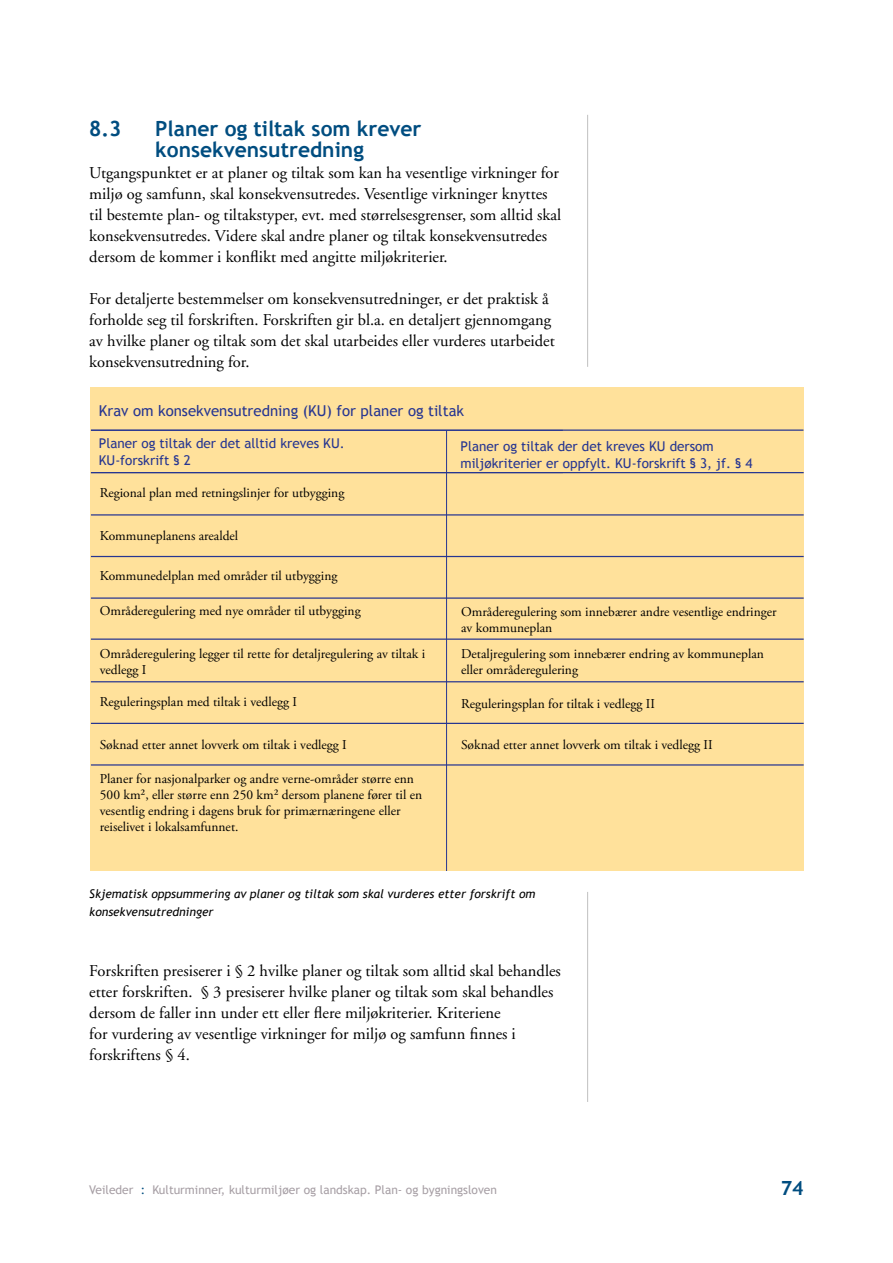
<style>
.page{position:relative;width:893px;height:1263px;background:#fff}
.page>*{position:absolute;margin:0;border:0;box-sizing:border-box;transform-origin:0 0}
.t1{font:700 21px/21px "Trebuchet MS";color:#004d80}
.t2{font:700 19.5px "Trebuchet MS";color:#004d80}
.t3{font:16.5px/21px "Adobe Garamond";color:#000}
.t4{font:15px "Trebuchet MS";color:#273691}
.t5{font:13.5px/16.2px "Adobe Garamond Pro";color:#000}
.t6{font:13.5px/16.2px "Trebuchet MS";color:#273691}
.t7{font:italic 12px/18px "Trebuchet MS";color:#000}
.t8{font:12px "Trebuchet MS";color:#a79fa5}
.s1{color:#004d80}
</style>
<div class="page">
<hr style="left:587px;top:115px;width:1px;height:252px;background:#c0c0c0">
<hr style="left:587px;top:892px;width:1px;height:210px;background:#c0c0c0">
<div style="left:90px;top:388px;width:714px;height:483px;background:#ffe19b"></div>
<hr style="left:446px;top:430px;width:1px;height:441px;background:#273691">
<hr style="left:91px;top:638px;width:713px;height:2px;background:#273691">
<hr style="left:91px;top:514px;width:713px;height:1px;background:#273691">
<hr style="left:91px;top:556px;width:713px;height:1px;background:#273691">
<hr style="left:91px;top:472px;width:713px;height:1px;background:#273691">
<hr style="left:91px;top:429px;width:712px;height:2px;background:#273691">
<hr style="left:91px;top:597px;width:713px;height:2px;background:#273691">
<hr style="left:91px;top:681px;width:713px;height:1px;background:#273691">
<hr style="left:91px;top:723px;width:713px;height:1px;background:#273691">
<hr style="left:91px;top:764px;width:713px;height:1px;background:#273691">
<p class="t1" style="left:89px;top:118px;width:34px">8.3</p>
<p class="t1" style="left:155px;top:118px;width:268px">Planer og tiltak som krever konsekvensutredning</p>
<p class="t3" style="left:89px;top:163px;width:473px">Utgangspunktet er at planer og tiltak som kan ha vesentlige virkninger for miljø og samfunn, skal konsekvensutredes. Vesentlige virkninger knyttes til bestemte plan- og tiltakstyper, evt. med størrelsesgrenser, som alltid skal konsekvensutredes. Videre skal andre planer og tiltak konsekvensutredes dersom de kommer i konflikt med angitte miljøkriterier.</p>
<p class="t3" style="left:89px;top:289px;width:467px">For detaljerte bestemmelser om konsekvensutredninger, er det praktisk å forholde seg til forskriften. Forskriften gir bl.a. en detaljert gjennomgang av hvilke planer og tiltak som det skal utarbeides eller vurderes utarbeidet konsekvensutredning for.</p>
<p class="t4" style="left:99px;top:402px;width:367px">Krav om konsekvensutredning (KU) for planer og tiltak</p>
<p class="t6" style="left:99px;top:436px;width:247px">Planer og tiltak der det alltid kreves KU.<br>KU-forskrift § 2</p>
<p class="t6" style="left:460px;top:439px;width:293px">Planer og tiltak der det kreves KU dersom miljøkriterier er oppfylt. KU-forskrift § 3, jf. § 4</p>
<p class="t5" style="left:100px;top:485px;width:246px">Regional plan med retningslinjer for utbygging</p>
<p class="t5" style="left:100px;top:528px;width:140px">Kommuneplanens arealdel</p>
<p class="t5" style="left:100px;top:568px;width:239px">Kommunedelplan med områder til utbygging</p>
<p class="t5" style="left:100px;top:603px;width:262px">Områderegulering med nye områder til utbygging</p>
<p class="t5" style="left:100px;top:646px;width:327px">Områderegulering legger til rette for detaljregulering av tiltak i vedlegg I</p>
<p class="t5" style="left:461px;top:604px;width:317px">Områderegulering som innebærer andre vesentlige endringer av kommuneplan</p>
<p class="t5" style="left:461px;top:646px;width:304px">Detaljregulering som innebærer endring av kommuneplan eller områderegulering</p>
<p class="t5" style="left:100px;top:694px;width:199px">Reguleringsplan med tiltak i vedlegg I</p>
<p class="t5" style="left:100px;top:737px;width:248px">Søknad etter annet lovverk om tiltak i vedlegg I</p>
<p class="t5" style="left:100px;top:771px;width:324px">Planer for nasjonalparker og andre verne-områder større enn 500 km², eller større enn 250 km² dersom planene fører til en vesentlig endring i dagens bruk for primærnæringene eller reiselivet i lokalsamfunnet.</p>
<p class="t5" style="left:461px;top:696px;width:195px">Reguleringsplan for tiltak i vedlegg II</p>
<p class="t5" style="left:461px;top:737px;width:253px">Søknad etter annet lovverk om tiltak i vedlegg II</p>
<p class="t7" style="left:89px;top:885px;width:448px">Skjematisk oppsummering av planer og tiltak som skal vurderes etter forskrift om konsekvensutredninger</p>
<p class="t3" style="left:89px;top:961px;width:473px">Forskriften presiserer i § 2 hvilke planer og tiltak som alltid skal behandles etter forskriften. § 3 presiserer hvilke planer og tiltak som skal behandles dersom de faller inn under ett eller flere miljøkriterier. Kriteriene<br>for vurdering av vesentlige virkninger for miljø og samfunn finnes i forskriftens § 4.</p>
<p class="t8" style="left:89px;top:1182px;width:409px">Veileder <span class="s1">:</span> Kulturminner, kulturmiljøer og landskap. Plan- og bygningsloven</p>
<p class="t2" style="left:781px;top:1176px;width:24px">74</p>
</div>
